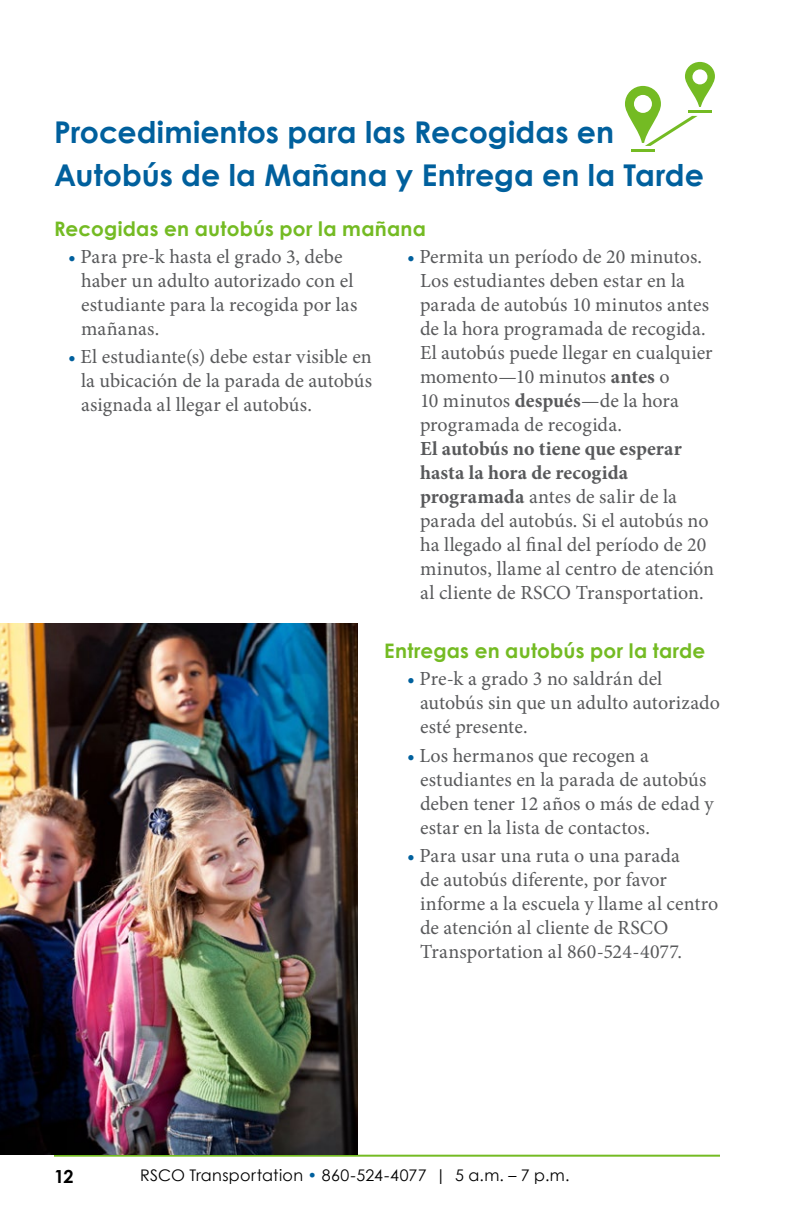
<style>
.page{position:relative;width:792px;height:1224px;background:#fff}
.page>*{position:absolute;margin:0;border:0;box-sizing:border-box;transform-origin:0 0}
.t1{font:700 30px/43.2px "Century Gothic";color:#00609d}
.t2{font:20px/24px "Minion Pro";color:#58595b}
.t3{font:700 20px "Century Gothic";letter-spacing:.01em;color:#74bb23}
.t4{font:700 18px "Century Gothic";color:#000}
.t5{font:16px "Century Gothic";letter-spacing:.02em;color:#000}
.s1{color:#00609d}
.s2{font-weight:700}
</style>
<div class="page">
<hr style="left:54px;top:1155px;width:666px;height:2px;background:#74bb23">
<img style="left:0;top:623px;width:357px;height:532px">
<svg style="left:625px;top:62px;width:90px;height:84px"></svg>
<hr style="left:631px;top:149px;width:24px;height:3px;background:#74bb23">
<hr style="left:688px;top:110px;width:24px;height:3px;background:#74bb23">
<h1 class="t1" style="left:54px;top:109px;width:651px">Procedimientos para las Recogidas en<br>Autobús de la Mañana y Entrega en la Tarde</h1>
<p class="t3" style="left:54px;top:214px;width:374px">Recogidas en autobús por la mañana</p>
<p class="t2" style="left:81px;top:245px;width:278px;text-indent:-13px"><span class="s1">•</span> Para pre-k hasta el grado 3, debe haber un adulto autorizado con el estudiante para la recogida por las mañanas.</p>
<p class="t2" style="left:81px;top:345px;width:293px;text-align:justify;text-indent:-13px"><span class="s1">•</span> El estudiante(s) debe estar visible en la ubicación de la parada de autobús asignada al llegar el autobús.</p>
<p class="t2" style="left:420px;top:245px;width:294px;text-indent:-13px"><span class="s1">•</span> Permita un período de 20 minutos.<br>Los estudiantes deben estar en la parada de autobús 10 minutos antes de la hora programada de recogida.<br>El autobús puede llegar en cualquier momento—10 minutos <span class="s2">antes</span> o<br>10 minutos <span class="s2">después</span>—de la hora programada de recogida.</p>
<p class="t2" style="left:420px;top:437px;width:296px"><span class="s2">El autobús no tiene que esperar hasta la hora de recogida programada</span> antes de salir de la parada del autobús. Si el autobús no ha llegado al final del período de 20 minutos, llame al centro de atención al cliente de RSCO Transportation.</p>
<p class="t3" style="left:384px;top:636px;width:323px">Entregas en autobús por la tarde</p>
<p class="t2" style="left:420px;top:667px;width:301px;text-indent:-13px"><span class="s1">•</span> Pre-k a grado 3 no saldrán del autobús sin que un adulto autorizado esté presente.</p>
<p class="t2" style="left:420px;top:743px;width:295px;text-indent:-13px"><span class="s1">•</span> Los hermanos que recogen a estudiantes en la parada de autobús deben tener 12 años o más de edad y estar en la lista de contactos.</p>
<p class="t2" style="left:420px;top:844px;width:300px;text-indent:-13px"><span class="s1">•</span> Para usar una ruta o una parada<br>de autobús diferente, por favor informe a la escuela y llame al centro de atención al cliente de RSCO<br>Transportation al 860-524-4077.</p>
<p class="t4" style="left:54px;top:1162px;width:21px">12</p>
<p class="t5" style="left:140px;top:1164px;width:431px">RSCO Transportation <span class="s1">•</span> 860-524-4077 | 5 a.m. – 7 p.m.</p>
</div>
